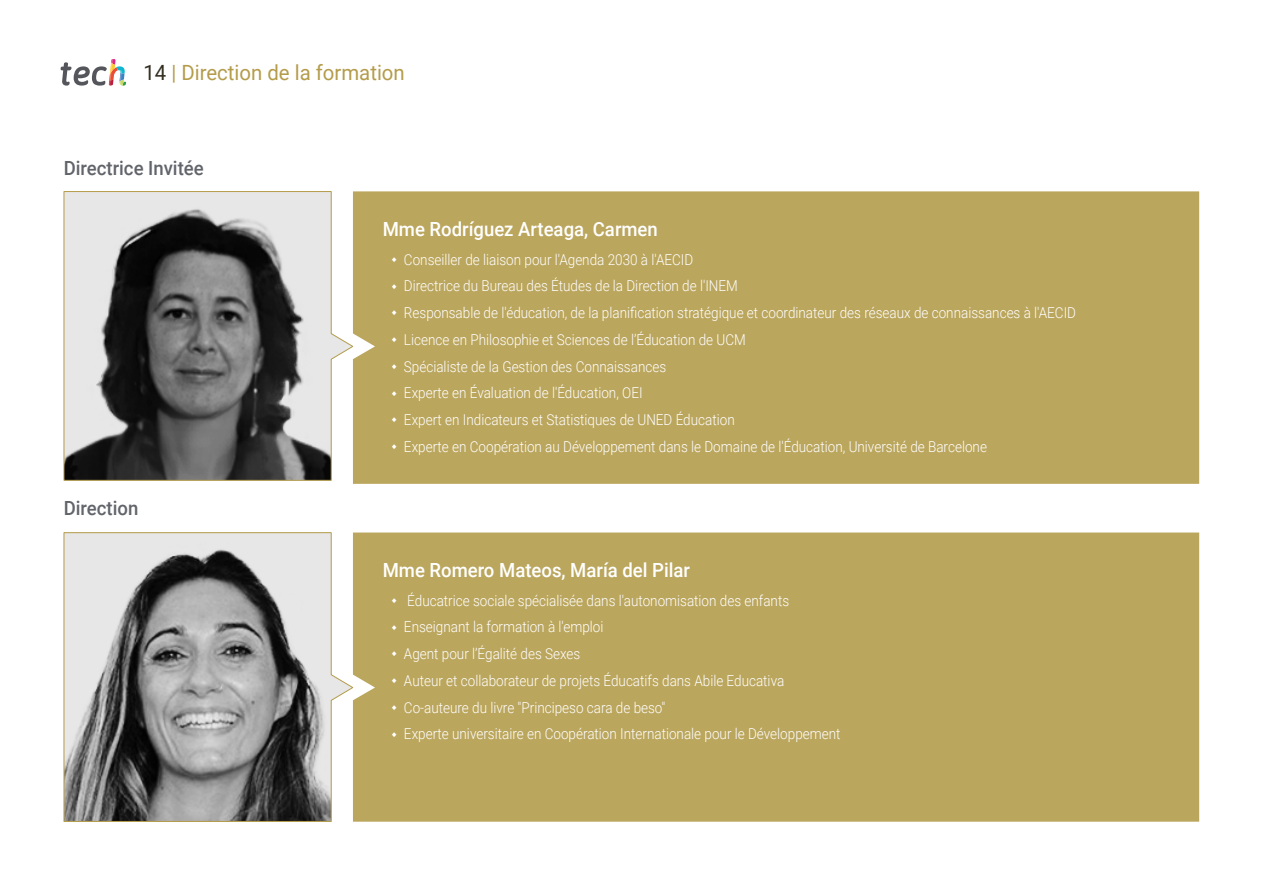
<style>
.page{position:relative;width:1263px;height:893px;background:#fff}
.page>*{position:absolute;margin:0;border:0;box-sizing:border-box;transform-origin:0 0}
.t1{font:21px "Roboto";color:#b49c4b}
.t2{font:500 19.5px "Roboto";color:#fff;scale:.95 1}
.t3{font:500 19.5px "Roboto";color:#61646a;scale:.95 1}
.t4{font:300 15px/26.7px "Roboto";color:#fff;scale:.9 1}
.s1{color:#312e20}
</style>
<div class="page">
<div style="left:353px;top:191px;width:846px;height:293px;background:#bba65d"></div>
<div style="left:353px;top:532px;width:846px;height:290px;background:#bba65d"></div>
<svg style="left:64px;top:191px;width:289px;height:290px;background:#898988"></svg>
<svg style="left:64px;top:532px;width:289px;height:290px;background:#9d9d9c"></svg>
<svg style="left:61px;top:59px;width:65px;height:27px"></svg>
<svg style="left:392px;top:257px;width:5px;height:5px"></svg>
<svg style="left:392px;top:284px;width:5px;height:5px"></svg>
<svg style="left:392px;top:310px;width:5px;height:5px"></svg>
<svg style="left:392px;top:337px;width:5px;height:5px"></svg>
<svg style="left:392px;top:364px;width:5px;height:5px"></svg>
<svg style="left:392px;top:391px;width:5px;height:5px"></svg>
<svg style="left:392px;top:417px;width:5px;height:5px"></svg>
<svg style="left:392px;top:444px;width:5px;height:5px"></svg>
<svg style="left:392px;top:598px;width:5px;height:5px"></svg>
<svg style="left:392px;top:625px;width:5px;height:5px"></svg>
<svg style="left:392px;top:651px;width:5px;height:5px"></svg>
<svg style="left:392px;top:678px;width:5px;height:5px"></svg>
<svg style="left:392px;top:705px;width:5px;height:5px"></svg>
<svg style="left:392px;top:732px;width:5px;height:5px"></svg>
<h1 class="t1" style="left:144px;top:57px;width:263px"><span class="s1">14</span> | Direction de la formation</h1>
<h2 class="t3" style="left:64px;top:154px;width:149px">Directrice Invitée</h2>
<h2 class="t3" style="left:64px;top:495px;width:80px">Direction</h2>
<h2 class="t2" style="left:383px;top:215px;width:291px">Mme Rodríguez Arteaga, Carmen</h2>
<p class="t4" style="left:404px;top:245px;width:748px">Conseiller de liaison pour l'Agenda 2030 à l'AECID<br>Directrice du Bureau des Études de la Direction de l'INEM<br>Responsable de l'éducation, de la planification stratégique et coordinateur des réseaux de connaissances à l'AECID Licence en Philosophie et Sciences de l’Éducation de UCM<br>Spécialiste de la Gestion des Connaissances<br>Experte en Évaluation de l'Éducation, OEI<br>Expert en Indicateurs et Statistiques de UNED Éducation<br>Experte en Coopération au Développement dans le Domaine de l'Éducation, Université de Barcelone</p>
<h2 class="t2" style="left:383px;top:556px;width:325px">Mme Romero Mateos, María del Pilar</h2>
<p class="t4" style="left:404px;top:586px;width:486px">Éducatrice sociale spécialisée dans l'autonomisation des enfants Enseignant la formation à l'emploi<br>Agent pour l’Égalité des Sexes<br>Auteur et collaborateur de projets Éducatifs dans Abile Educativa Co-auteure du livre "Principeso cara de beso"<br>Experte universitaire en Coopération Internationale pour le Développement</p>
</div>
